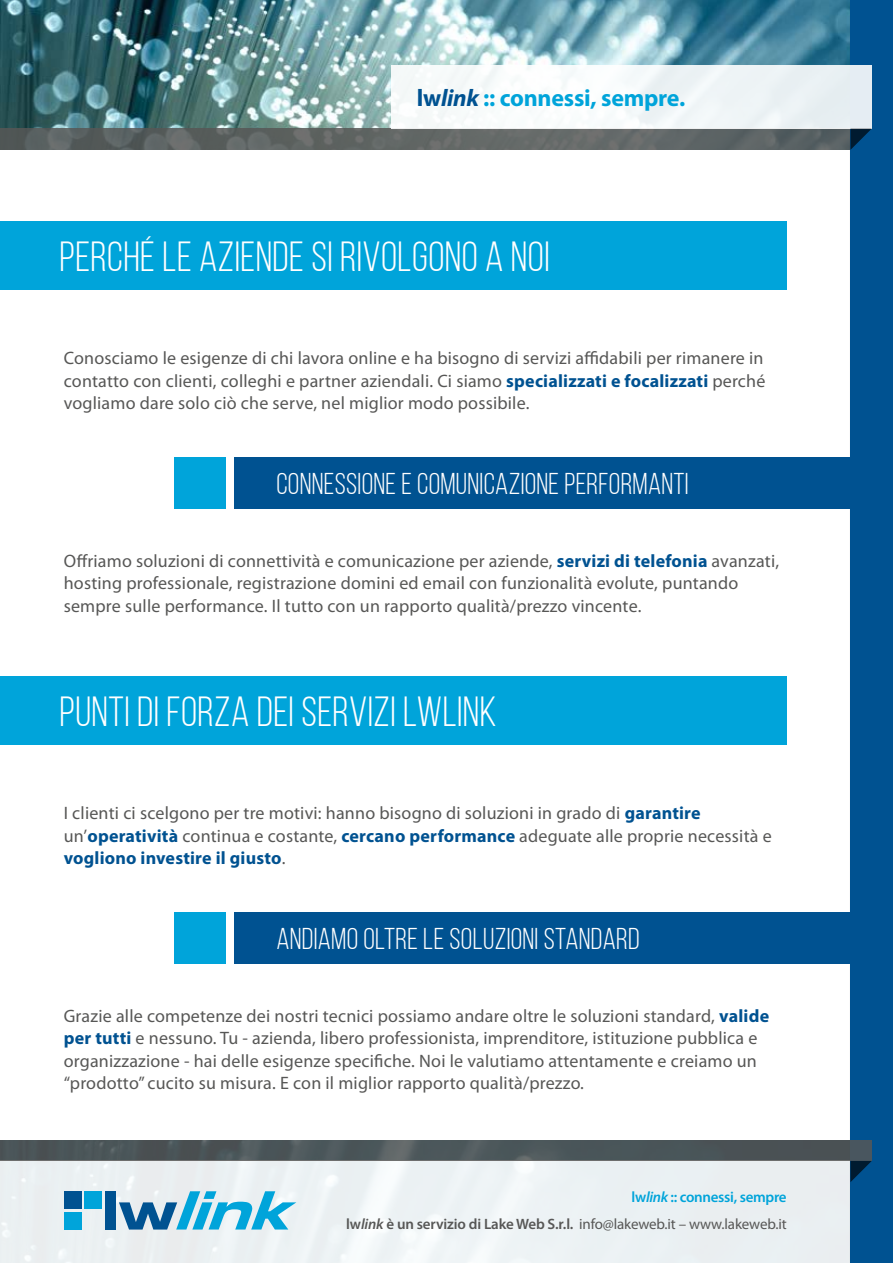
<style>
.page{position:relative;width:893px;height:1263px;background:#fff}
.page>*{position:absolute;margin:0;border:0;box-sizing:border-box;transform-origin:0 0}
.t1{font:42px "Bebas Neue";letter-spacing:.01em;color:#fff}
.t2{font:30px "Bebas Neue";letter-spacing:.01em;color:#fff}
.t3{font:700 24px "Myriad Pro";letter-spacing:-.01em;color:#00a4da}
.t4{font:18px/22.5px "Myriad Pro";letter-spacing:.01em;color:#575756}
.t5{font:15px/26.8px "Myriad Pro";letter-spacing:-.01em;color:#575756;text-align:right}
.s1{color:#005291}
.s2{font-style:italic;color:#005291}
.s3{font-weight:700;color:#005291}
.s4{font-weight:600;color:#00a4da}
.s5{font-weight:600;font-style:italic;color:#00a4da}
.s6{font-weight:600}
.s7{font-weight:600;font-style:italic}
</style>
<div class="page">
<img style="left:0;top:0;width:849px;height:129px">
<svg style="left:0;top:129px;width:849px;height:21px;background:#5f6564"></svg>
<div style="left:0;top:1161px;width:893px;height:102px;background:#eaf1f3"></div>
<div style="left:850px;top:0;width:43px;height:1263px;background:#005291"></div>
<div style="left:391px;top:65px;width:481px;height:64px;background:linear-gradient(to right,#fdfefd,#e8f0f3)"></div>
<div style="left:0;top:1141px;width:872px;height:20px;background:#4a5559"></div>
<svg style="left:850px;top:129px;width:21px;height:21px"></svg>
<svg style="left:850px;top:1161px;width:22px;height:21px"></svg>
<div style="left:64px;top:1191px;width:17px;height:18px;background:#005291"></div>
<div style="left:64px;top:1212px;width:17px;height:17px;background:#00a4da"></div>
<div style="left:84px;top:1191px;width:18px;height:18px;background:#00a4da"></div>
<div style="left:106px;top:1191px;width:10px;height:38px;background:#005291"></div>
<svg style="left:119px;top:1191px;width:177px;height:38px"></svg>
<div style="left:0;top:221px;width:787px;height:68px;background:#00a4da"></div>
<div style="left:234px;top:457px;width:616px;height:51px;background:#005291"></div>
<div style="left:174px;top:457px;width:51px;height:51px;background:#00a4da"></div>
<div style="left:0;top:676px;width:787px;height:68px;background:#00a4da"></div>
<div style="left:234px;top:912px;width:616px;height:51px;background:#005291"></div>
<div style="left:174px;top:912px;width:51px;height:51px;background:#00a4da"></div>
<h3 class="t3" style="left:417px;top:82px;width:270px"><span class="s1">lw</span><span class="s2">link</span> :: connessi, sempre.</h3>
<h1 class="t1" style="left:60px;top:234px;width:492px">PERCHÉ LE AZIENDE SI RIVOLGONO A NOI</h1>
<p class="t4" style="left:64px;top:347px;width:703px;text-align:justify">Conosciamo le esigenze di chi lavora online e ha bisogno di servizi affidabili per rimanere in contatto con clienti, colleghi e partner aziendali. Ci siamo <span class="s3">specializzati e focalizzati</span> perché vogliamo dare solo ciò che serve, nel miglior modo possibile.</p>
<h2 class="t2" style="left:276px;top:467px;width:414px">CONNESSIONE E COMUNICAZIONE PERFORMANTI</h2>
<p class="t4" style="left:64px;top:549px;width:717px">Offriamo soluzioni di connettività e comunicazione per aziende, <span class="s3">servizi di telefonia</span> avanzati, hosting professionale, registrazione domini ed email con funzionalità evolute, puntando sempre sulle performance. Il tutto con un rapporto qualità/prezzo vincente.</p>
<h1 class="t1" style="left:60px;top:689px;width:439px">PUNTI DI FORZA DEI SERVIZI lwlink</h1>
<p class="t4" style="left:64px;top:802px;width:709px">I clienti ci scelgono per tre motivi: hanno bisogno di soluzioni in grado di <span class="s3">garantire </span>un’<span class="s3">operatività</span> continua e costante, <span class="s3">cercano performance</span> adeguate alle proprie necessità e <span class="s3">vogliono investire il giusto</span>.</p>
<h2 class="t2" style="left:276px;top:922px;width:365px">ANDIAMO OLTRE LE SOLUZIONI STANDARD</h2>
<p class="t4" style="left:64px;top:1004px;width:707px">Grazie alle competenze dei nostri tecnici possiamo andare oltre le soluzioni standard, <span class="s3">valide per tutti</span> e nessuno. Tu - azienda, libero professionista, imprenditore, istituzione pubblica e organizzazione - hai delle esigenze specifiche. Noi le valutiamo attentamente e creiamo un “prodotto” cucito su misura. E con il miglior rapporto qualità/prezzo.</p>
<p class="t5" style="left:346px;top:1183px;width:442px"><span class="s4">lw</span><span class="s5">link</span> <span class="s4">:: connessi, sempre<br></span><span class="s6">lw</span><span class="s7">link</span> <span class="s6">è un servizio di Lake Web S.r.l.</span> info@lakeweb.it – www.lakeweb.it</p>
</div>
